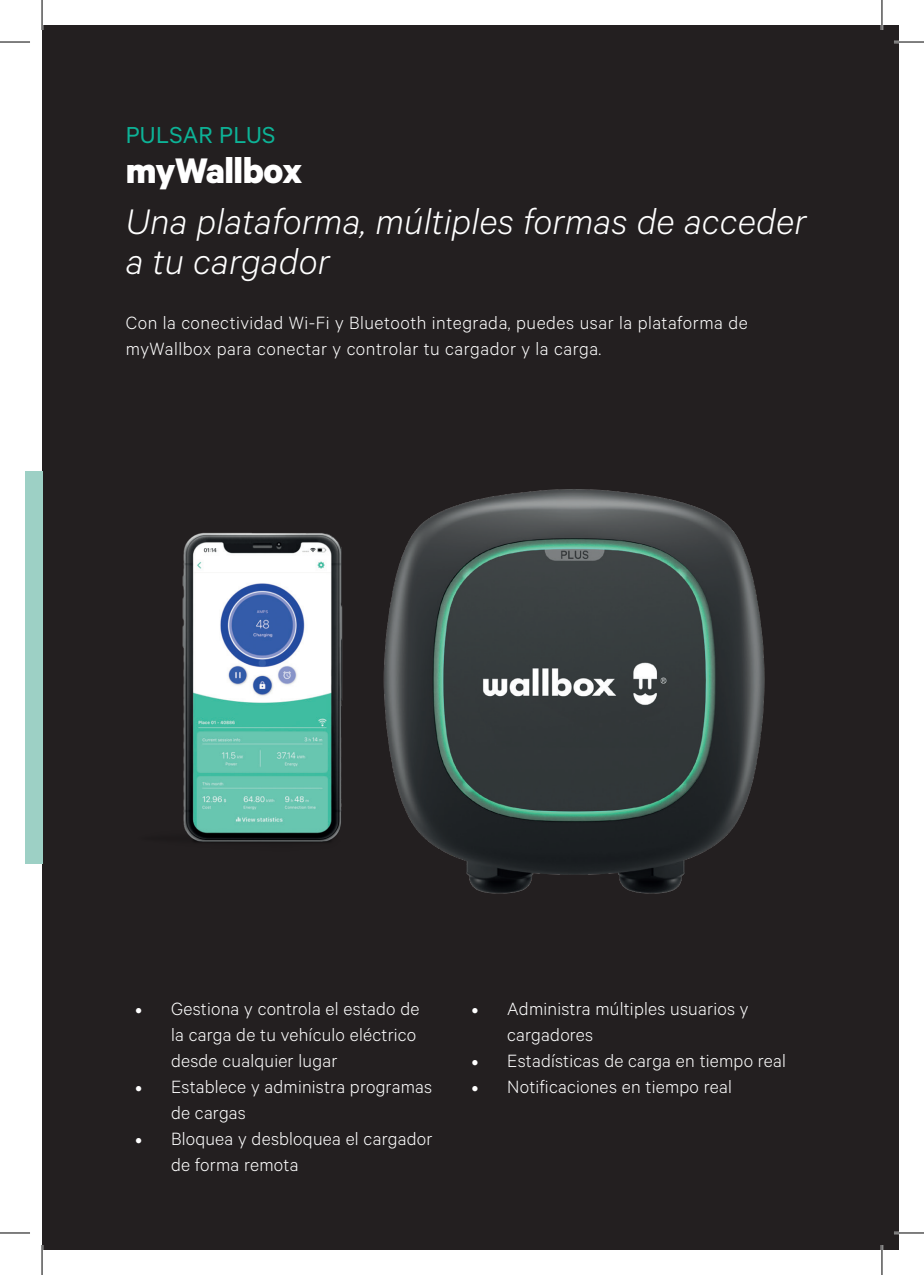
<style>
.page{position:relative;width:924px;height:1275px;background:#fff}
.page>*{position:absolute;margin:0;border:0;box-sizing:border-box;transform-origin:0 0}
.t1{font:italic 300 40px/40px "Calibre";letter-spacing:.005em;color:#fff}
.t2{font:700 40px "Calibre";letter-spacing:-.015em;color:#fff}
.t3{font:26px "Calibre";letter-spacing:.01em;color:#0db397}
.t4{font:300 20px/26px "Calibre";letter-spacing:.01em;color:#fff}
.s1{font-family:"Minion Pro";font-weight:400}
</style>
<div class="page">
<div style="left:42px;top:25px;width:856px;height:1225px;background:#231f20"></div>
<div style="left:25px;top:471px;width:17px;height:392px;background:#9dd0c5"></div>
<img style="left:466px;top:489px;width:299px;height:405px">
<img style="left:182px;top:502px;width:284px;height:359px">
<hr style="left:893px;top:41px;width:30px;height:2px;background:#fff">
<hr style="left:893px;top:1231px;width:30px;height:3px;background:#fff">
<hr style="left:880px;top:0;width:2px;height:30px;background:#fff">
<hr style="left:880px;top:1245px;width:2px;height:30px;background:#fff">
<hr style="left:0;top:42px;width:30px;height:1px;background:#000">
<hr style="left:893px;top:42px;width:30px;height:1px;background:#000">
<hr style="left:0;top:1232px;width:30px;height:1px;background:#000">
<hr style="left:893px;top:1232px;width:30px;height:1px;background:#000">
<hr style="left:42px;top:0;width:1px;height:30px;background:#000">
<hr style="left:42px;top:1245px;width:1px;height:30px;background:#000">
<hr style="left:881px;top:0;width:1px;height:30px;background:#000">
<hr style="left:881px;top:1245px;width:1px;height:30px;background:#000">
<h2 class="t3" style="left:126px;top:120px;width:151px">PULSAR PLUS</h2>
<h1 class="t2" style="left:126px;top:146px;width:178px">myWallbox</h1>
<h1 class="t1" style="left:126px;top:200px;width:682px">Una plataforma, múltiples formas de acceder a tu cargador</h1>
<p class="t4" style="left:126px;top:309px;width:623px">Con la conectividad Wi-Fi y Bluetooth integrada, puedes usar la plataforma de myWallbox para conectar y controlar tu cargador y la carga.</p>
<p class="t4" style="left:171px;top:994px;width:250px;text-indent:-36px"><span class="s1">•</span> Gestiona y controla el estado de la carga de tu vehículo eléctrico desde cualquier lugar</p>
<p class="t4" style="left:171px;top:1072px;width:262px;text-indent:-36px"><span class="s1">•</span> Establece y administra programas de cargas</p>
<p class="t4" style="left:171px;top:1124px;width:263px;text-indent:-36px"><span class="s1">•</span> Bloquea y desbloquea el cargador de forma remota</p>
<p class="t4" style="left:507px;top:994px;width:242px;text-indent:-36px"><span class="s1">•</span> Administra múltiples usuarios y cargadores</p>
<p class="t4" style="left:471px;top:1046px;width:316px"><span class="s1">•</span> Estadísticas de carga en tiempo real</p>
<p class="t4" style="left:471px;top:1072px;width:262px"><span class="s1">•</span> Notificaciones en tiempo real</p>
</div>
